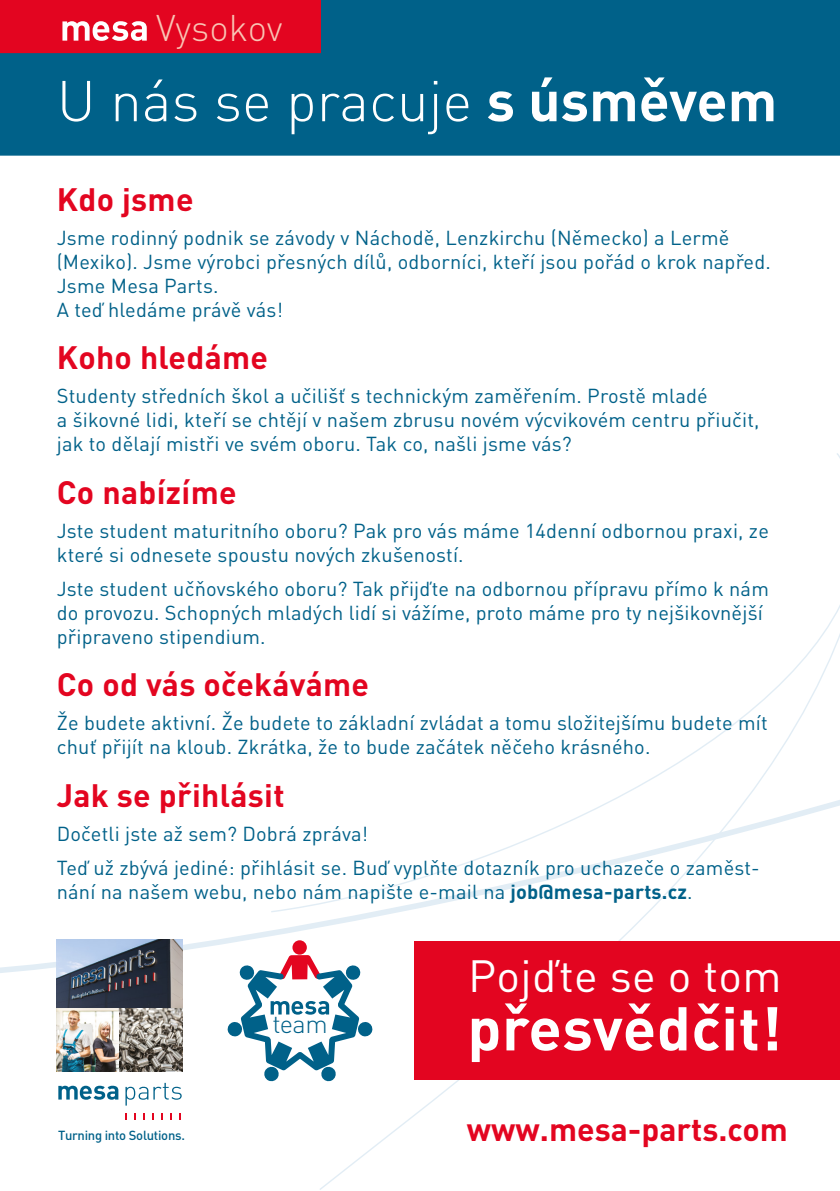
<style>
.page{position:relative;width:840px;height:1191px;background:#fff}
.page>*{position:absolute;margin:0;border:0;box-sizing:border-box;transform-origin:0 0}
.t1{font:700 60.8px "DIN Pro";letter-spacing:.01em;color:#fff}
.t2{font:300 56.6px "DIN Pro";color:#fff}
.t3{font:44.6px "DIN Pro";letter-spacing:.01em;color:#fff}
.t4{font:300 36.6px "DIN Pro";letter-spacing:-.005em;color:#f9c5b4}
.t5{font:700 32px "DIN Pro";letter-spacing:.01em;color:#e30520}
.t6{font:300 25.4px "DIN Pro";color:#006189}
.t7{font:20px/24px "DIN Pro";letter-spacing:.01em;color:#006189}
.t8{font:500 13px "DIN Pro";letter-spacing:-.02em;color:#006189}
.s1{font-weight:700}
</style>
<div class="page">
<svg style="left:0;top:931px;width:269px;height:49px"></svg>
<svg style="left:269px;top:453px;width:570px;height:737px"></svg>
<div style="left:414px;top:941px;width:425px;height:138px;background:#e30520"></div>
<img style="left:57px;top:939px;width:125px;height:69px">
<img style="left:57px;top:1008px;width:125px;height:63px">
<svg style="left:58px;top:1085px;width:60px;height:14px"></svg>
<svg style="left:125px;top:1082px;width:56px;height:23px"></svg>
<svg style="left:152px;top:1113px;width:2px;height:6px"></svg>
<svg style="left:143px;top:1113px;width:2px;height:6px"></svg>
<svg style="left:134px;top:1113px;width:2px;height:6px"></svg>
<svg style="left:125px;top:1113px;width:2px;height:6px"></svg>
<div style="left:0;top:0;width:839px;height:156px;background:#006189"></div>
<div style="left:0;top:0;width:321px;height:53px;background:#e30520"></div>
<svg style="left:62px;top:21px;width:85px;height:20px"></svg>
<div style="left:292px;top:940px;width:15px;height:14px;background:#e30520;border-radius:50%"></div>
<svg style="left:227px;top:955px;width:146px;height:127px"></svg>
<h3 class="t4" style="left:156px;top:3px;width:127px">Vysokov</h3>
<h2 class="t2" style="left:57px;top:62px;width:721px">U nás se pracuje <span class="s1">s úsměvem</span></h2>
<h3 class="t5" style="left:57px;top:178px;width:138px">Kdo jsme</h3>
<p class="t7" style="left:57px;top:225px;width:715px">Jsme rodinný podnik se závody v Náchodě, Lenzkirchu (Německo) a Lermě (Mexiko). Jsme výrobci přesných dílů, odborníci, kteří jsou pořád o krok napřed.<br>Jsme Mesa Parts.<br>A teď hledáme právě vás!</p>
<h3 class="t5" style="left:57px;top:336px;width:213px">Koho hledáme</h3>
<p class="t7" style="left:57px;top:383px;width:704px">Studenty středních škol a učilišť s technickým zaměřením. Prostě mladé<br>a šikovné lidi, kteří se chtějí v našem zbrusu novém výcvikovém centru přiučit, jak to dělají mistři ve svém oboru. Tak co, našli jsme vás?</p>
<h3 class="t5" style="left:57px;top:470px;width:181px">Co nabízíme</h3>
<p class="t7" style="left:57px;top:518px;width:713px">Jste student maturitního oboru? Pak pro vás máme 14denní odbornou praxi, ze které si odnesete spoustu nových zkušeností.</p>
<p class="t7" style="left:57px;top:576px;width:713px">Jste student učňovského oboru? Tak přijďte na odbornou přípravu přímo k nám do provozu. Schopných mladých lidí si vážíme, proto máme pro ty nejšikovnější připraveno stipendium.</p>
<h3 class="t5" style="left:57px;top:663px;width:313px">Co od vás očekáváme</h3>
<p class="t7" style="left:57px;top:710px;width:712px">Že budete aktivní. Že budete to základní zvládat a tomu složitejšímu budete mít chuť přijít na kloub. Zkrátka, že to bude začátek něčeho krásného.</p>
<h3 class="t5" style="left:57px;top:773px;width:229px">Jak se přihlásit</h3>
<p class="t7" style="left:57px;top:815px;width:704px;line-height:34px">Dočetli jste až sem? Dobrá zpráva!<br>Teď už zbývá jediné: přihlásit se. Buď vyplňte dotazník pro uchazeče o zaměst-</p>
<p class="t7" style="left:57px;top:878px;width:637px">nání na našem webu, nebo nám napište e-mail na <span class="s1">job@mesa-parts.cz</span>.</p>
<p class="t8" style="left:58px;top:1127px;width:128px">Turning into Solutions.</p>
<p class="t6" style="left:272px;top:1006px;width:57px">team</p>
<h3 class="t3" style="left:468px;top:946px;width:315px">Pojďte se o tom</h3>
<h1 class="t1" style="left:467px;top:987px;width:316px">přesvědčit!</h1>
<h3 class="t5" style="left:466px;top:1107px;width:322px">www.mesa-parts.com</h3>
</div>
